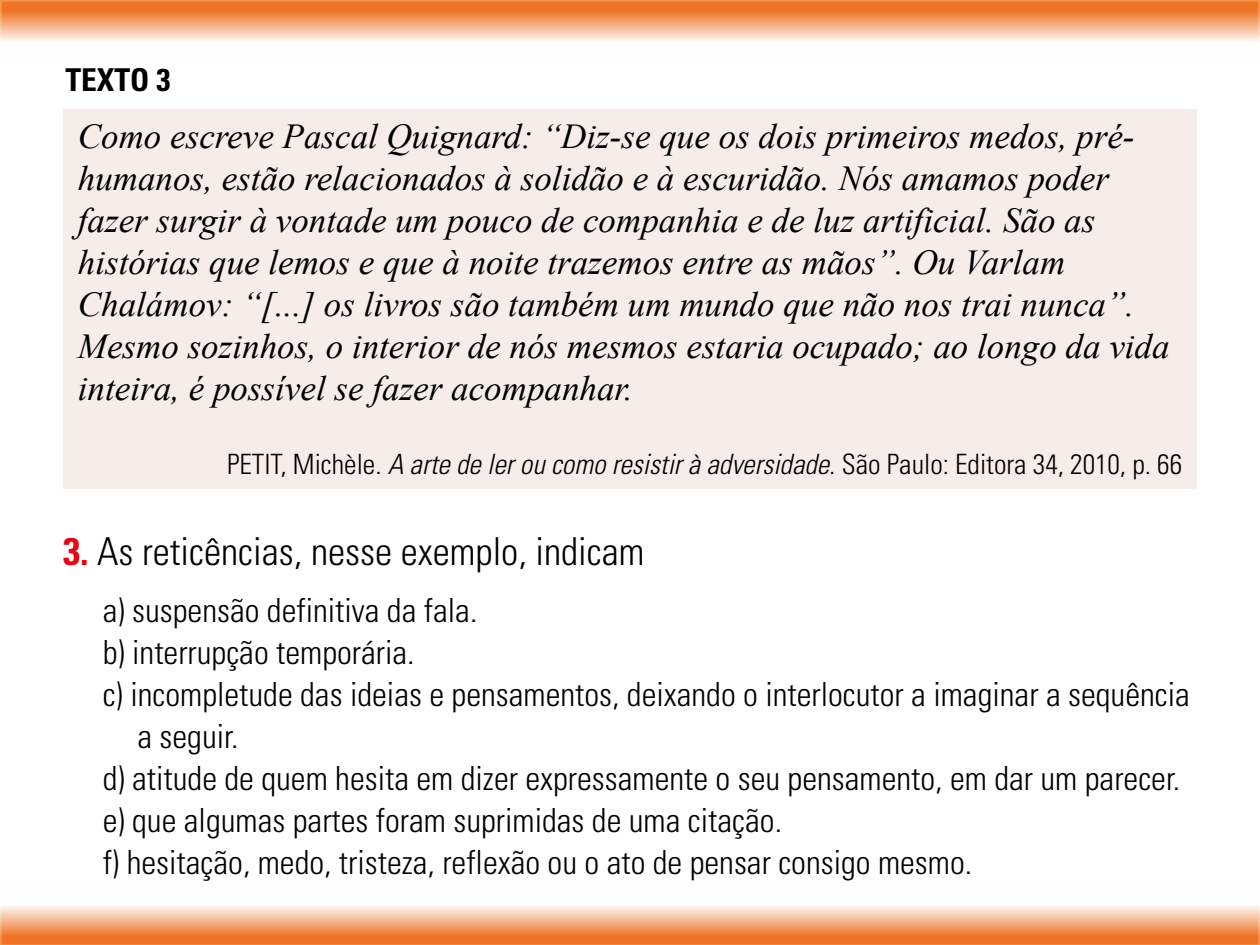
<style>
.page{position:relative;width:1260px;height:945px;background:#fff}
.page>*{position:absolute;margin:0;border:0;box-sizing:border-box;transform-origin:0 0}
.t1{font:300 condensed 38.5px "Univers LT Std";color:#000}
.t2{font:italic 35px/42px "Times New Roman";color:#000}
.t3{font:300 condensed 33.25px "Univers LT Std";color:#000}
.t4{font:700 condensed 31.5px "Univers LT Std";color:#000}
.t5{font:300 condensed 28px "Univers LT Std";color:#000}
.s1{font-style:italic}
.s2{font-weight:700;color:#e30613}
</style>
<div class="page">
<svg style="left:0;top:0;width:1260px;height:42px;background:#f4a675"></svg>
<svg style="left:0;top:906px;width:1260px;height:39px;background:#f4a676"></svg>
<div style="left:63px;top:109px;width:1134px;height:380px;background:#f6ede8"></div>
<p class="t4" style="left:65px;top:60px;width:106px">TEXTO 3</p>
<p class="t2" style="left:78px;top:115px;width:1093px">Como escreve Pascal Quignard: “Diz-se que os dois primeiros medos, pré&shy;humanos, estão relacionados à solidão e à escuridão. Nós amamos poder fazer surgir à vontade um pouco de companhia e de luz artificial. São as histórias que lemos e que à noite trazemos entre as mãos”. Ou Varlam Chalámov: “[...] os livros são também um mundo que não nos trai nunca”.<br>Mesmo sozinhos, o interior de nós mesmos estaria ocupado; ao longo da vida inteira, é possível se fazer acompanhar.</p>
<p class="t5" style="left:227px;top:447px;width:957px">PETIT, Michèle. <span class="s1">A arte de ler ou como resistir à adversidade</span>. São Paulo: Editora 34, 2010, p. 66</p>
<p class="t1" style="left:63px;top:528px;width:583px"><span class="s2">3.</span> As reticências, nesse exemplo, indicam</p>
<p class="t3" style="left:103px;top:590px;width:376px">a) suspensão definitiva da fala.</p>
<p class="t3" style="left:103px;top:632px;width:314px">b) interrupção temporária.</p>
<p class="t3" style="left:103px;top:674px;width:1089px">c) incompletude das ideias e pensamentos, deixando o interlocutor a imaginar a sequência</p>
<p class="t3" style="left:137px;top:716px;width:103px">a seguir.</p>
<p class="t3" style="left:103px;top:758px;width:1079px">d) atitude de quem hesita em dizer expressamente o seu pensamento, em dar um parecer.</p>
<p class="t3" style="left:103px;top:800px;width:681px">e) que algumas partes foram suprimidas de uma citação.</p>
<p class="t3" style="left:103px;top:842px;width:871px">f) hesitação, medo, tristeza, reflexão ou o ato de pensar consigo mesmo.</p>
</div>
